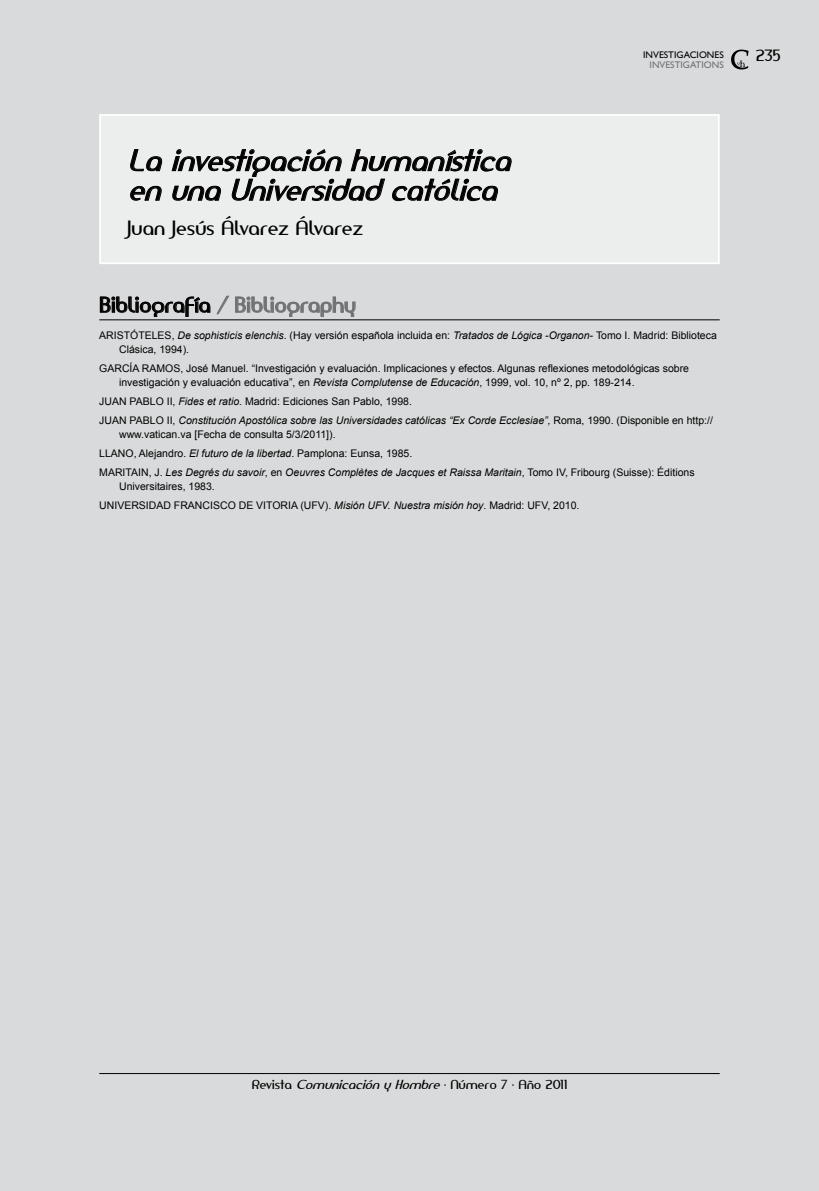
<style>
.page{position:relative;width:819px;height:1191px;background:#d9dadb}
.page>*{position:absolute;margin:0;border:0;box-sizing:border-box;transform-origin:0 0}
.t1{font:italic 28.18px/29.6px "Amerika Sans";color:#000}
.t2{font:20.3px "Amerika Sans";color:#707172}
.t3{font:19.25px "Amerika Sans";color:#000}
.t4{font:15.22px "Amerika Sans";color:#000}
.t5{font:12.25px "Amerika Sans";color:#000}
.t6{font:10.5px/18.9px "Arial";color:#000}
.t7{font:9.62px "Gill Sans";color:#000}
.t8{font:9.62px "Gill Sans";color:#707172}
.s1{color:#000}
.s2{font-style:italic}
</style>
<div class="page">
<hr style="left:99px;top:1073px;width:620px;height:1px;background:#000">
<svg style="left:731px;top:50px;width:17px;height:19px"></svg>
<div style="left:99px;top:114px;width:620px;height:150px;background:#eceded;border:2px solid #fff"></div>
<svg style="left:130px;top:149px;width:33px;height:23px"></svg>
<svg style="left:130px;top:185px;width:32px;height:16px"></svg>
<svg style="left:171px;top:149px;width:341px;height:53px"></svg>
<svg style="left:100px;top:295px;width:256px;height:22px"></svg>
<hr style="left:99px;top:319px;width:620px;height:1px;background:#000">
<h1 class="t1" style="left:127px;top:146px;width:393px">Lainvestigaciónhumanística enunaUniversidadcatólica</h1>
<h3 class="t3" style="left:127px;top:216px;width:237px">Juan Jesús Álvarez Álvarez</h3>
<h2 class="t2" style="left:99px;top:292px;width:258px"><span class="s1">Bibliografía</span> / Bibliography</h2>
<p class="t7" style="left:643px;top:50px;width:82px">INVESTIGACIONES</p>
<h3 class="t4" style="left:755px;top:45px;width:26px">235</h3>
<p class="t8" style="left:649px;top:59px;width:76px">INVESTIGATIONS</p>
<p class="t6" style="left:119px;top:329px;width:599px;line-height:14px;text-indent:-20px">ARISTÓTELES, <span class="s2">De sophisticis elenchis</span>. (Hay versión española incluida en: <span class="s2">Tratados de Lógica -Organon-</span> Tomo I. Madrid: Biblioteca<br>Clásica, 1994).</p>
<p class="t6" style="left:119px;top:362px;width:571px;line-height:14px;text-indent:-20px">GARCÍA RAMOS, José Manuel. “Investigación y evaluación. Implicaciones y efectos. Algunas reflexiones metodológicas sobre investigación y evaluación educativa”, en <span class="s2">Revista Complutense de Educación</span>, 1999, vol. 10, nº 2, pp. 189-214.</p>
<p class="t6" style="left:99px;top:392px;width:615px">JUAN PABLO II, <span class="s2">Fides et ratio</span>. Madrid: Ediciones San Pablo, 1998.<br>JUAN PABLO II, <span class="s2">Constitución Apostólica sobre las Universidades católicas “Ex Corde Ecclesiae”,</span> Roma, 1990. (Disponible en http://</p>
<p class="t6" style="left:99px;top:425px;width:597px;text-indent:20px">www.vatican.va [Fecha de consulta 5/3/2011]).<br>LLANO, Alejandro. <span class="s2">El futuro de la libertad</span>. Pamplona: Eunsa, 1985.<br>MARITAIN, J. <span class="s2">Les Degrés du savoir</span>, en <span class="s2">Oeuvres Complètes de Jacques et Raissa Maritain</span>, Tomo IV, Fribourg (Suisse): Éditions</p>
<p class="t6" style="left:99px;top:477px;width:482px;text-indent:20px">Universitaires, 1983.<br>UNIVERSIDAD FRANCISCO DE VITORIA (UFV). <span class="s2">Misión UFV. Nuestra misión hoy</span>. Madrid: UFV, 2010.</p>
<p class="t5" style="left:252px;top:1076px;width:317px">R ev i s t a <span class="s2">ComunicaciónyHombre</span>· N ú m e r o 7 · A ñ o 2 01 1</p>
</div>
